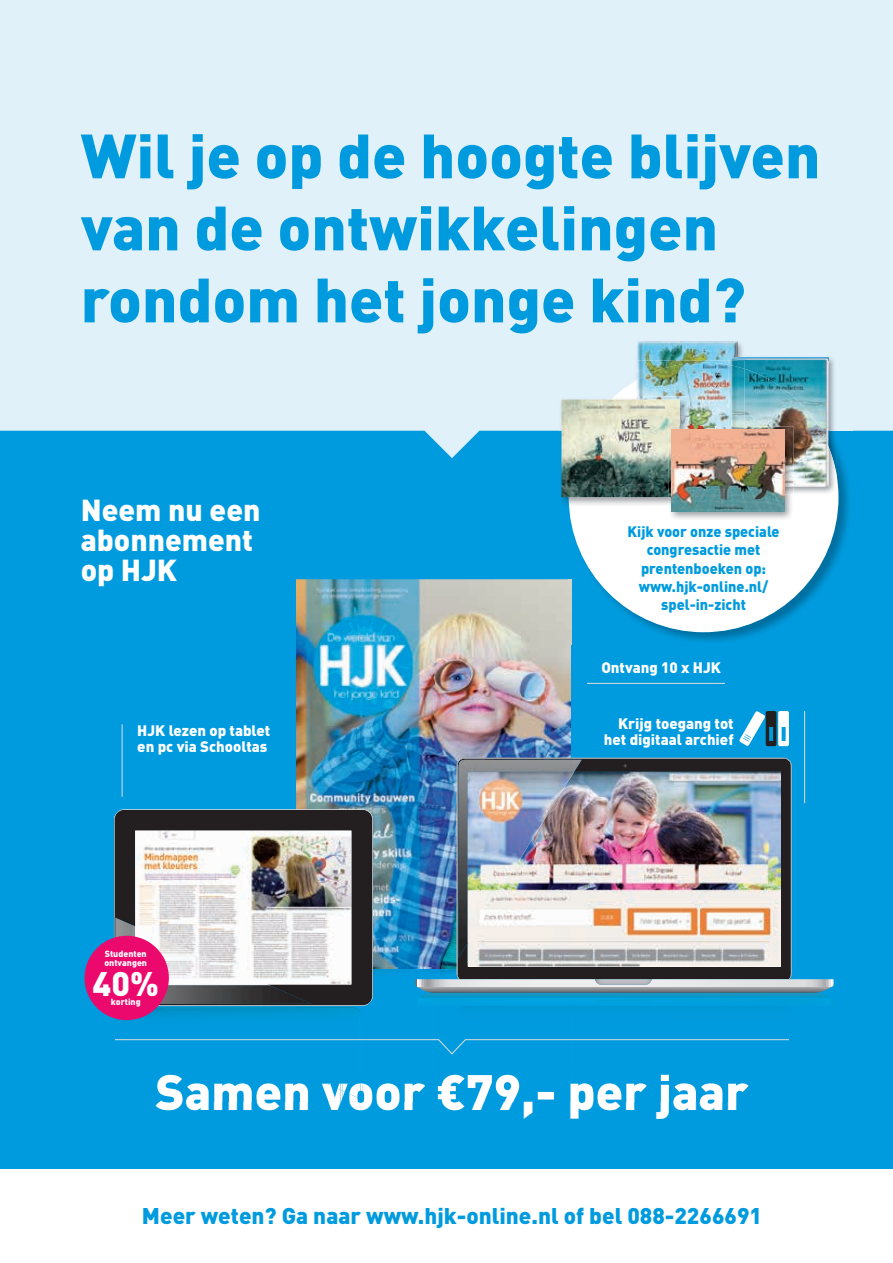
<style>
.page{position:relative;width:893px;height:1263px;background:#fff}
.page>*{position:absolute;margin:0;border:0;box-sizing:border-box;transform-origin:0 0}
.t1{font:900 61.5px/72px "DIN Pro";color:#009bde}
.t2{font:900 49.5px "DIN Pro";color:#fff}
.t3{font:900 33.6px "DIN Pro";color:#fff}
.t4{font:900 30px/30px "DIN Pro";color:#fff}
.t5{font:900 22.5px "DIN Pro";color:#009bde}
.t6{font:900 15px/18.1px "DIN Pro";color:#009bde;text-align:center;scale:.96 1}
.t7{font:900 15px/16.5px "DIN Pro";color:#fff}
.t8{font:900 8.85px/8.9px "DIN Pro";color:#fff}
</style>
<div class="page">
<div style="left:0;top:389px;width:893px;height:780px;background:#009bde"></div>
<div style="left:0;top:0;width:893px;height:458px;background:#e1f1fa"></div>
<img style="left:296px;top:579px;width:275px;height:388px">
<img style="left:373px;top:968px;width:84px;height:8px">
<img style="left:373px;top:967px;width:84px;height:1px">
<img style="left:419px;top:993px;width:411px;height:5px">
<svg style="left:457px;top:758px;width:335px;height:221px;background:#333133"></svg>
<svg style="left:623px;top:764px;width:4px;height:4px"></svg>
<svg style="left:415px;top:979px;width:419px;height:14px;background:#aeb7bd"></svg>
<img style="left:595px;top:979px;width:57px;height:6px">
<img style="left:780px;top:772px;width:1px;height:194px">
<img style="left:468px;top:772px;width:312px;height:194px">
<img style="left:468px;top:772px;width:106px;height:171px">
<svg style="left:571px;top:760px;width:11px;height:12px"></svg>
<img style="left:458px;top:760px;width:113px;height:49px">
<img style="left:458px;top:809px;width:10px;height:149px">
<img style="left:296px;top:1006px;width:60px;height:2px">
<img style="left:296px;top:1008px;width:64px;height:3px">
<svg style="left:114px;top:809px;width:259px;height:197px;background:#2f2c2e"></svg>
<img style="left:135px;top:831px;width:216px;height:153px">
<svg style="left:105px;top:905px;width:22px;height:37px"></svg>
<img style="left:114px;top:917px;width:11px;height:21px">
<img style="left:116px;top:918px;width:180px;height:86px">
<img style="left:296px;top:997px;width:16px;height:7px">
<img style="left:133px;top:926px;width:137px;height:60px">
<img style="left:135px;top:926px;width:133px;height:58px">
<svg style="left:739px;top:711px;width:50px;height:35px"></svg>
<hr style="left:587px;top:683px;width:138px;height:1px;background:#e2ddda">
<hr style="left:122px;top:724px;width:1px;height:73px;background:#e2ddda">
<hr style="left:804px;top:711px;width:1px;height:92px;background:#e2ddda">
<div style="left:85px;top:936px;width:84px;height:84px;background:#ec096d;border-radius:50%"></div>
<svg style="left:114px;top:1011px;width:675px;height:91px"></svg>
<img style="left:569px;top:431px;width:283px;height:213px">
<img style="left:836px;top:360px;width:16px;height:71px">
<img style="left:569px;top:579px;width:2px;height:65px">
<div style="left:569px;top:360px;width:66px;height:36px;background:#e1f1fa"></div>
<div style="left:569px;top:362px;width:269px;height:270px;background:#fff;border-radius:50%"></div>
<img style="left:635px;top:340px;width:110px;height:20px">
<img style="left:635px;top:360px;width:94px;height:20px">
<img style="left:637px;top:341px;width:101px;height:19px">
<img style="left:637px;top:362px;width:92px;height:64px">
<img style="left:745px;top:355px;width:91px;height:5px">
<img style="left:828px;top:360px;width:8px;height:86px">
<img style="left:793px;top:446px;width:43px;height:47px">
<img style="left:729px;top:369px;width:9px;height:60px">
<img style="left:745px;top:357px;width:83px;height:12px">
<img style="left:745px;top:369px;width:83px;height:118px">
<img style="left:738px;top:369px;width:7px;height:57px">
<svg style="left:729px;top:355px;width:16px;height:14px"></svg>
<img style="left:558px;top:396px;width:111px;height:109px">
<img style="left:569px;top:396px;width:45px;height:4px">
<img style="left:637px;top:396px;width:52px;height:30px">
<img style="left:561px;top:400px;width:119px;height:97px">
<img style="left:671px;top:494px;width:121px;height:25px">
<img style="left:689px;top:426px;width:40px;height:3px">
<img style="left:784px;top:487px;width:9px;height:7px">
<img style="left:745px;top:426px;width:48px;height:61px">
<img style="left:731px;top:426px;width:14px;height:3px">
<img style="left:669px;top:497px;width:3px;height:10px">
<img style="left:680px;top:426px;width:9px;height:3px">
<img style="left:669px;top:426px;width:11px;height:71px">
<img style="left:672px;top:429px;width:112px;height:82px">
<h1 class="t1" style="left:81px;top:118px;width:741px">Wil je op de hoogte blijven van de ontwikkelingen rondom het jonge kind?</h1>
<h3 class="t4" style="left:81px;top:494px;width:181px">Neem nu een abonnement op HJK</h3>
<p class="t6" style="left:628px;top:522px;width:160px">Kijk voor onze speciale congresactie met prentenboeken op: www.hjk-online.nl/ spel-in-zicht</p>
<p class="t7" style="left:601px;top:659px;width:121px">Ontvang 10 x HJK</p>
<p class="t7" style="left:137px;top:722px;width:134px">HJK lezen op tablet en pc via Schooltas</p>
<p class="t7" style="left:604px;top:714px;width:131px;text-align:right">Krijg toegang tot het digitaal archief</p>
<p class="t8" style="left:104px;top:949px;width:44px">Studenten ontvangen</p>
<h3 class="t3" style="left:93px;top:960px;width:68px">40%</h3>
<p class="t8" style="left:111px;top:997px;width:31px">korting</p>
<h2 class="t2" style="left:155px;top:1059px;width:595px">Samen voor €79,- per jaar</h2>
<h3 class="t5" style="left:142px;top:1200px;width:622px">Meer weten? Ga naar www.hjk-online.nl of bel 088-2266691</h3>
</div>
